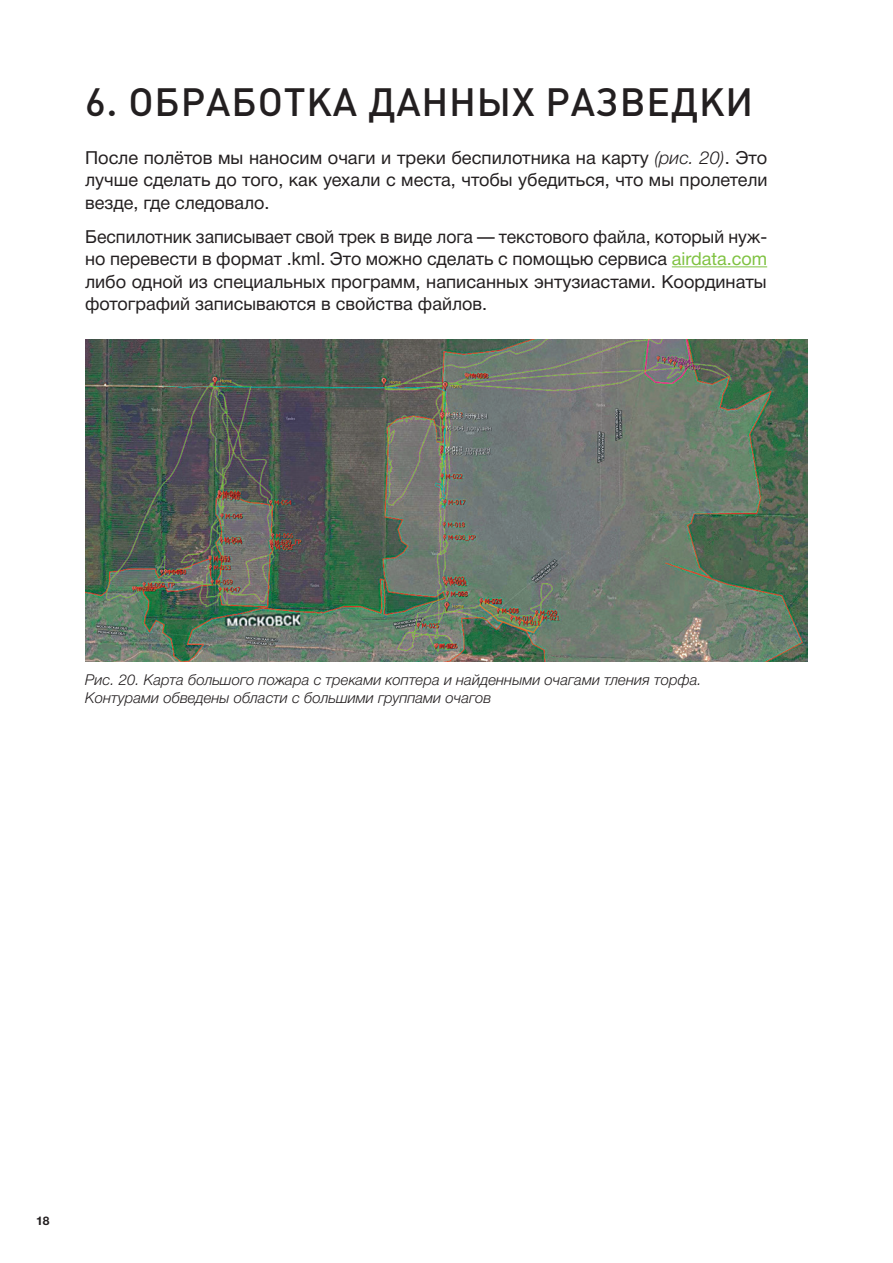
<style>
.page{position:relative;width:893px;height:1263px;background:#fff}
.page>*{position:absolute;margin:0;border:0;box-sizing:border-box;transform-origin:0 0}
.zag{font:39px "Plumb Medium C";letter-spacing:.02em;color:#231f20}
.main{font:18px/22.5px "Helvetica Neue Cyr";color:#231f20;text-align:justify}
.ris{font:italic 300 15px/18px "Helvetica Neue Cyr";color:#231f20}
.t1{font:700 12px "Helvetica Neue Cyr";color:#231f20}
.s1{font-weight:300;font-style:italic}
.s2{color:#7fc241}
</style>
<div class="page">
<hr style="left:672px;top:266px;width:95px;height:1px;background:#7fc241">
<img style="left:85px;top:340px;width:723px;height:321px">
<p class="zag" style="left:85px;top:80px;width:670px">6. ОБРАБОТКА ДАННЫХ РАЗВЕДКИ</p>
<p class="main" style="left:85px;top:146px;width:684px">После полётов мы наносим очаги и треки беспилотника на карту <span class="s1">(рис. 20)</span>. Это лучше сделать до того, как уехали с места, чтобы убедиться, что мы пролетели везде, где следовало.</p>
<p class="main" style="left:85px;top:225px;width:684px">Беспилотник записывает свой трек в виде лога — текстового файла, который нуж&shy;но перевести в формат .kml. Это можно сделать с помощью сервиса <span class="s2">airdata.com </span>либо одной из специальных программ, написанных энтузиастами. Координаты фотографий записываются в свойства файлов.</p>
<p class="ris" style="left:85px;top:670px;width:618px">Рис. 20. Карта большого пожара с треками коптера и найденными очагами тления торфа.<br>Контурами обведены области с большими группами очагов</p>
<p class="t1" style="left:36px;top:1214px;width:15px">18</p>
</div>
